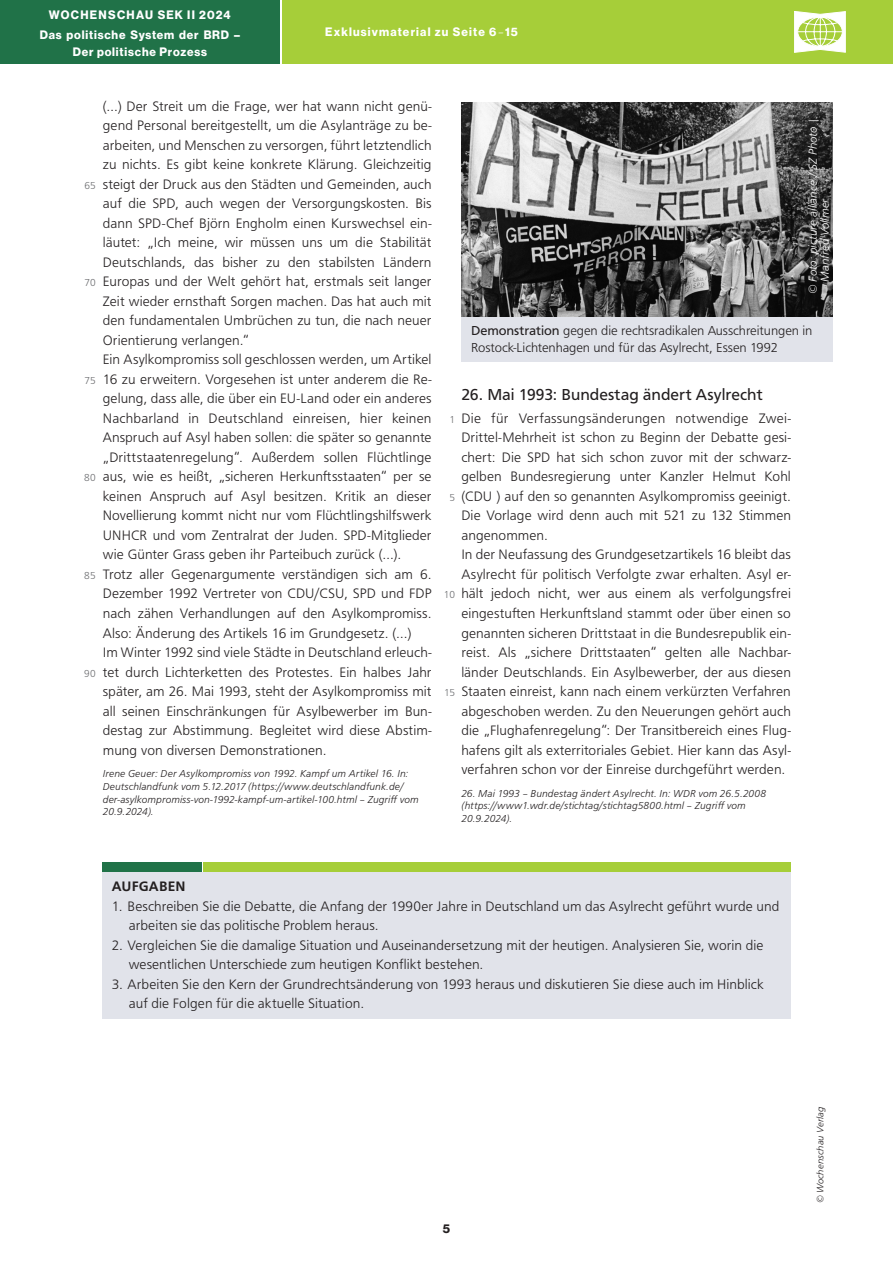
<style>
.page{position:relative;width:893px;height:1263px;background:#fff}
.page>*{position:absolute;margin:0;border:0;box-sizing:border-box;transform-origin:0 0}
.FT_ÜS_regular_11_13{font:16.5px "Front Page Pro";color:#231f20}
.Arbeitsvorschlag_Aufzählung_Ziffern{font:300 14.25px/19.5px "Front Page Pro";letter-spacing:.005em;color:#231f20;text-align:justify}
.Arbeitsvorschl_ÜS{font:500 14.25px "Front Page Pro";letter-spacing:.01em;color:#231f20}
.Bildunterschrift_light_9_11{font:300 13.5px/16.5px "Front Page Pro";letter-spacing:-.005em;color:#231f20}
.t1{font:12px/16.5px "N Haas Grotesk DS Std 75 Bd";letter-spacing:.075em;color:#fff;text-align:center}
.t2{font:12px "N Haas Grotesk DS Std 75 Bd";letter-spacing:.1em;color:#fff}
.t3{font:12px "N Haas Grotesk DS Std 75 Bd";letter-spacing:.115em;color:#fff}
.t4{font:12px "N Haas Grotesk DS Std 75 Bd";color:#231f20}
.Bild_Quellen_lightitalic_6_5_6_5{font:italic 300 11.85px/11.9px "Front Page Pro";letter-spacing:-.005em;color:#fff}
.FT_Quelle_lightitalic_7_8_5{font:italic 300 10.5px/12.8px "Front Page Pro";letter-spacing:.01em;color:#231f20}
.Zeilenzähler_light_7_13{font:300 10.5px "Front Page Pro";letter-spacing:.01em;color:#6c6d70}
.Methoden_Arbeitsblatt{font:italic 300 9.75px "Front Page Pro";letter-spacing:.01em;color:#231f20}
.s1{font-family:"Front Page Pro";font-weight:300;font-style:italic}
.s2{font-weight:400}
</style>
<div class="page">
<div style="left:283px;top:0;width:610px;height:64px;background:#a6ce39"></div>
<div style="left:0;top:0;width:280px;height:64px;background:#207248"></div>
<svg style="left:794px;top:11px;width:51px;height:41px"></svg>
<div style="left:461px;top:309px;width:372px;height:53px;background:#e1e3ea"></div>
<img style="left:461px;top:102px;width:372px;height:215px">
<div style="left:102px;top:862px;width:689px;height:157px;background:#e1e3ea"></div>
<svg style="left:202px;top:862px;width:2px;height:9px"></svg>
<div style="left:204px;top:862px;width:587px;height:9px;background:#a6ce39"></div>
<div style="left:102px;top:862px;width:100px;height:9px;background:#207248"></div>
<p class="t3" style="left:49px;top:7px;width:183px">WOCHENSCHAU SEK II 2024</p>
<p class="t1" style="left:40px;top:27px;width:202px">Das politische System der BRD –<br>Der politische Prozess</p>
<p class="t2" style="left:325px;top:25px;width:194px">Exklusivmaterial zu Seite 6<span class="s1">–</span>15</p>
<p class="Arbeitsvorschlag_Aufzählung_Ziffern" style="left:103px;top:95px;width:330px">(…) Der Streit um die Frage, wer hat wann nicht genü&shy;gend Personal bereitgestellt, um die Asylanträge zu be&shy;arbeiten, und Menschen zu versorgen, führt letztendlich zu nichts. Es gibt keine konkrete Klärung. Gleichzeitig steigt der Druck aus den Städten und Gemeinden, auch auf die SPD, auch wegen der Versorgungskosten. Bis dann SPD-Chef Björn Engholm einen Kurswechsel ein&shy;läutet: „Ich meine, wir müssen uns um die Stabilität Deutschlands, das bisher zu den stabilsten Ländern Europas und der Welt gehört hat, erstmals seit langer Zeit wieder ernsthaft Sorgen machen. Das hat auch mit den fundamentalen Umbrüchen zu tun, die nach neuer Orientierung verlangen.“</p>
<p class="Arbeitsvorschlag_Aufzählung_Ziffern" style="left:103px;top:349px;width:330px">Ein Asylkompromiss soll geschlossen werden, um Artikel 16 zu erweitern. Vorgesehen ist unter anderem die Re&shy;gelung, dass alle, die über ein EU-Land oder ein anderes Nachbarland in Deutschland einreisen, hier keinen Anspruch auf Asyl haben sollen: die später so genannte „Drittstaatenregelung“. Außerdem sollen Flüchtlinge aus, wie es heißt, „sicheren Herkunftsstaaten“ per se keinen Anspruch auf Asyl besitzen. Kritik an dieser Novellierung kommt nicht nur vom Flüchtlingshilfswerk UNHCR und vom Zentralrat der Juden. SPD-Mitglieder wie Günter Grass geben ihr Parteibuch zurück (…).</p>
<p class="Arbeitsvorschlag_Aufzählung_Ziffern" style="left:103px;top:563px;width:330px">Trotz aller Gegenargumente verständigen sich am 6.<br>Dezember 1992 Vertreter von CDU/CSU, SPD und FDP nach zähen Verhandlungen auf den Asylkompromiss.<br>Also: Änderung des Artikels 16 im Grundgesetz. (…)</p>
<p class="Arbeitsvorschlag_Aufzählung_Ziffern" style="left:103px;top:641px;width:330px">Im Winter 1992 sind viele Städte in Deutschland erleuch&shy;tet durch Lichterketten des Protestes. Ein halbes Jahr später, am 26. Mai 1993, steht der Asylkompromiss mit all seinen Einschränkungen für Asylbewerber im Bun&shy;destag zur Abstimmung. Begleitet wird diese Abstim&shy;mung von diversen Demonstrationen.</p>
<p class="FT_Quelle_lightitalic_7_8_5" style="left:103px;top:766px;width:317px">Irene Geuer: Der Asylkompromiss von 1992. Kampf um Artikel 16. In:<br>Deutschlandfunk vom 5.12.2017 (https://www.deutschlandfunk.de/ der-asylkompromiss-von-1992-kampf-um-artikel-100.html – Zugriff vom 20.9.2024).</p>
<p class="Zeilenzähler_light_7_13" style="left:84px;top:178px;width:13px">65</p>
<p class="Zeilenzähler_light_7_13" style="left:84px;top:275px;width:13px">70</p>
<p class="Zeilenzähler_light_7_13" style="left:84px;top:373px;width:13px">75</p>
<p class="Zeilenzähler_light_7_13" style="left:84px;top:470px;width:13px">80</p>
<p class="Zeilenzähler_light_7_13" style="left:84px;top:568px;width:13px">85</p>
<p class="Zeilenzähler_light_7_13" style="left:84px;top:665px;width:13px">90</p>
<p class="Bild_Quellen_lightitalic_6_5_6_5" style="left:806px;top:282px;width:165px;text-indent:-12px;rotate:-90deg">© Foto: picture alliance / SZ Photo |<br>Manfred Vollmer</p>
<p class="Bildunterschrift_light_9_11" style="left:471px;top:321px;width:343px"><span class="s2">Demonstration</span> gegen die rechtsradikalen Ausschreitungen in<br>Rostock-Lichtenhagen und für das Asylrecht, Essen 1992</p>
<p class="FT_ÜS_regular_11_13" style="left:461px;top:383px;width:303px">26. Mai 1993: Bundestag ändert Asylrecht</p>
<p class="Arbeitsvorschlag_Aufzählung_Ziffern" style="left:461px;top:407px;width:331px">Die für Verfassungsänderungen notwendige Zwei-Drittel-Mehrheit ist schon zu Beginn der Debatte gesi&shy;chert: Die SPD hat sich schon zuvor mit der schwarz&shy;gelben Bundesregierung unter Kanzler Helmut Kohl (CDU ) auf den so genannten Asylkompromiss geeinigt.<br>Die Vorlage wird denn auch mit 521 zu 132 Stimmen angenommen.</p>
<p class="Arbeitsvorschlag_Aufzählung_Ziffern" style="left:461px;top:544px;width:331px">In der Neufassung des Grundgesetzartikels 16 bleibt das Asylrecht für politisch Verfolgte zwar erhalten. Asyl er&shy;hält jedoch nicht, wer aus einem als verfolgungsfrei eingestuften Herkunftsland stammt oder über einen so genannten sicheren Drittstaat in die Bundesrepublik ein&shy;reist. Als „sichere Drittstaaten“ gelten alle Nachbar&shy;länder Deutschlands. Ein Asylbewerber, der aus diesen Staaten einreist, kann nach einem verkürzten Verfahren abgeschoben werden. Zu den Neuerungen gehört auch die „Flughafenregelung“: Der Transitbereich eines Flug&shy;hafens gilt als exterritoriales Gebiet. Hier kann das Asyl&shy;verfahren schon vor der Einreise durchgeführt werden.</p>
<p class="FT_Quelle_lightitalic_7_8_5" style="left:461px;top:786px;width:306px">26. Mai 1993 – Bundestag ändert Asylrecht. In: WDR vom 26.5.2008 (https://www1.wdr.de/stichtag/stichtag5800.html – Zugriff vom<br>20.9.2024).</p>
<p class="Zeilenzähler_light_7_13" style="left:449px;top:412px;width:7px">1</p>
<p class="Zeilenzähler_light_7_13" style="left:449px;top:490px;width:7px">5</p>
<p class="Zeilenzähler_light_7_13" style="left:444px;top:587px;width:13px">10</p>
<p class="Zeilenzähler_light_7_13" style="left:444px;top:685px;width:12px">15</p>
<p class="Arbeitsvorschl_ÜS" style="left:112px;top:876px;width:75px">AUFGABEN</p>
<p class="Arbeitsvorschlag_Aufzählung_Ziffern" style="left:129px;top:895px;width:652px;text-indent:-17px">1. Beschreiben Sie die Debatte, die Anfang der 1990er Jahre in Deutschland um das Asylrecht geführt wurde und arbeiten sie das politische Problem heraus.</p>
<p class="Arbeitsvorschlag_Aufzählung_Ziffern" style="left:129px;top:934px;width:636px;text-indent:-17px">2. Vergleichen Sie die damalige Situation und Auseinandersetzung mit der heutigen. Analysieren Sie, worin die wesentlichen Unterschiede zum heutigen Konflikt bestehen.</p>
<p class="Arbeitsvorschlag_Aufzählung_Ziffern" style="left:129px;top:973px;width:636px;text-indent:-17px">3. Arbeiten Sie den Kern der Grundrechtsänderung von 1993 heraus und diskutieren Sie diese auch im Hinblick auf die Folgen für die aktuelle Situation.</p>
<p class="t4" style="left:443px;top:1222px;width:9px">5</p>
<p class="Methoden_Arbeitsblatt" style="left:813px;top:1203px;width:99px;rotate:-90deg">© Wochenschau Verlag</p>
</div>
